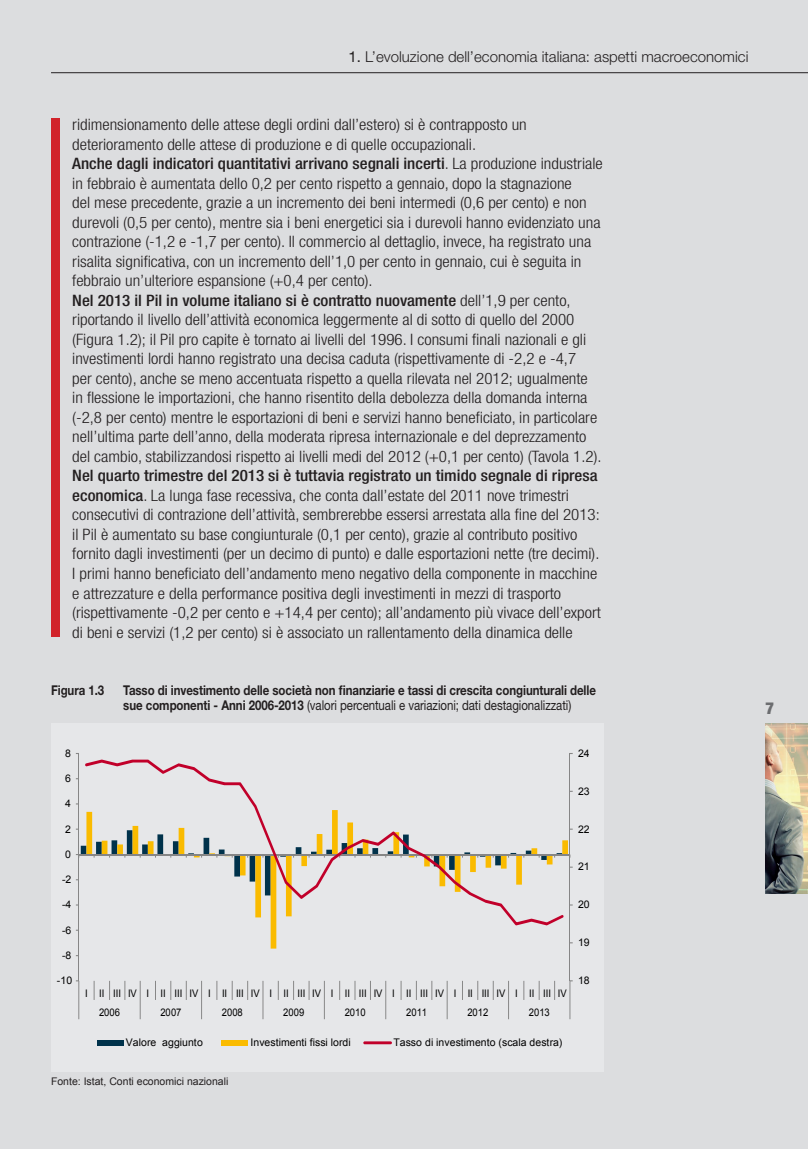
<style>
.page{position:relative;width:808px;height:1149px;background:#fff}
.page>*{position:absolute;margin:0;border:0;box-sizing:border-box;transform-origin:0 0}
.t1{font:900 condensed 16.5px "Helvetica Neue LT Std";color:#6c6d70}
.t2{font:300 condensed 15.75px/19.5px "Helvetica Neue LT Std";color:#231f20;scale:1.08 1}
.t3{font:300 15px "Helvetica Neue LT Std";color:#231f20}
.t4{font:700 13.5px/15px "Helvetica Neue LT Std";letter-spacing:-.005em;color:#231f20;scale:.85 1}
.t5{font:10.5px "Arial";color:#000}
.t6{font:10.5px/19.2px "Arial";color:#000;scale:.9 1}
.t7{font:10.5px "Arial";color:#231f20}
.s1{font-weight:400}
.s2{font-weight:500}
</style>
<div class="page">
<div style="left:0;top:0;width:808px;height:1148px;background:#dcdddf"></div>
<hr style="left:51px;top:72px;width:757px;height:1px;background:#231f20">
<img style="left:766px;top:723px;width:42px;height:170px">
<div style="left:51px;top:118px;width:9px;height:519px;background:#d1232a"></div>
<div style="left:51px;top:723px;width:553px;height:348px;background:#e6e7e9"></div>
<hr style="left:569px;top:753px;width:1px;height:227px;background:#868686">
<hr style="left:78px;top:753px;width:1px;height:227px;background:#868686">
<hr style="left:79px;top:853px;width:491px;height:1px;background:#868686">
<svg style="left:94px;top:981px;width:1px;height:18px"></svg>
<svg style="left:109px;top:980px;width:1px;height:19px"></svg>
<svg style="left:124px;top:981px;width:1px;height:18px"></svg>
<svg style="left:155px;top:980px;width:1px;height:19px"></svg>
<svg style="left:170px;top:981px;width:1px;height:18px"></svg>
<svg style="left:186px;top:980px;width:1px;height:19px"></svg>
<svg style="left:216px;top:981px;width:1px;height:18px"></svg>
<svg style="left:232px;top:980px;width:1px;height:19px"></svg>
<svg style="left:247px;top:980px;width:1px;height:19px"></svg>
<svg style="left:278px;top:980px;width:1px;height:19px"></svg>
<svg style="left:293px;top:980px;width:1px;height:19px"></svg>
<svg style="left:309px;top:981px;width:1px;height:18px"></svg>
<svg style="left:339px;top:980px;width:1px;height:19px"></svg>
<svg style="left:354px;top:981px;width:1px;height:18px"></svg>
<svg style="left:370px;top:980px;width:1px;height:19px"></svg>
<svg style="left:401px;top:981px;width:1px;height:18px"></svg>
<svg style="left:416px;top:980px;width:1px;height:19px"></svg>
<svg style="left:431px;top:981px;width:1px;height:18px"></svg>
<svg style="left:462px;top:980px;width:1px;height:19px"></svg>
<svg style="left:477px;top:980px;width:1px;height:19px"></svg>
<svg style="left:493px;top:980px;width:1px;height:19px"></svg>
<svg style="left:523px;top:981px;width:1px;height:18px"></svg>
<svg style="left:539px;top:981px;width:1px;height:18px"></svg>
<svg style="left:554px;top:980px;width:1px;height:19px"></svg>
<svg style="left:76px;top:980px;width:3px;height:38px"></svg>
<svg style="left:140px;top:980px;width:1px;height:38px"></svg>
<svg style="left:201px;top:980px;width:1px;height:38px"></svg>
<svg style="left:262px;top:981px;width:1px;height:37px"></svg>
<svg style="left:324px;top:980px;width:1px;height:38px"></svg>
<svg style="left:385px;top:980px;width:1px;height:38px"></svg>
<svg style="left:447px;top:981px;width:1px;height:37px"></svg>
<svg style="left:508px;top:980px;width:1px;height:38px"></svg>
<svg style="left:569px;top:980px;width:4px;height:38px"></svg>
<svg style="left:85px;top:759px;width:479px;height:166px"></svg>
<div style="left:97px;top:1039px;width:26px;height:6px;background:#00324b"></div>
<div style="left:222px;top:1039px;width:26px;height:6px;background:#fabb00"></div>
<hr style="left:363px;top:1041px;width:29px;height:2px;background:#c1002a">
<p class="t3" style="left:349px;top:47px;width:401px"><span class="s1">1.</span> L’evoluzione dell’economia italiana: aspetti macroeconomici</p>
<p class="t2" style="left:72px;top:115px;width:493px">ridimensionamento delle attese degli ordini dall’estero) si è contrapposto un deterioramento delle attese di produzione e di quelle occupazionali.<br><span class="s2">Anche dagli indicatori quantitativi arrivano segnali incerti</span>. La produzione industriale in febbraio è aumentata dello 0,2 per cento rispetto a gennaio, dopo la stagnazione<br>del mese precedente, grazie a un incremento dei beni intermedi (0,6 per cento) e non durevoli (0,5 per cento), mentre sia i beni energetici sia i durevoli hanno evidenziato una contrazione (-1,2 e -1,7 per cento). Il commercio al dettaglio, invece, ha registrato una risalita significativa, con un incremento dell’1,0 per cento in gennaio, cui è seguita in febbraio un’ulteriore espansione (+0,4 per cento).<br><span class="s2">Nel 2013 il Pil in volume italiano si è contratto nuovamente</span> dell’1,9 per cento, riportando il livello dell’attività economica leggermente al di sotto di quello del 2000 (Figura 1.2); il Pil pro capite è tornato ai livelli del 1996. I consumi finali nazionali e gli investimenti lordi hanno registrato una decisa caduta (rispettivamente di -2,2 e -4,7<br>per cento), anche se meno accentuata rispetto a quella rilevata nel 2012; ugualmente<br>in flessione le importazioni, che hanno risentito della debolezza della domanda interna (-2,8 per cento) mentre le esportazioni di beni e servizi hanno beneficiato, in particolare nell’ultima parte dell’anno, della moderata ripresa internazionale e del deprezzamento del cambio, stabilizzandosi rispetto ai livelli medi del 2012 (+0,1 per cento) (Tavola 1.2).</p>
<p class="t2" style="left:72px;top:466px;width:491px"><span class="s2">Nel quarto trimestre del 2013 si è tuttavia registrato un timido segnale di ripresa economica</span>. La lunga fase recessiva, che conta dall’estate del 2011 nove trimestri consecutivi di contrazione dell’attività, sembrerebbe essersi arrestata alla fine del 2013: il Pil è aumentato su base congiunturale (0,1 per cento), grazie al contributo positivo fornito dagli investimenti (per un decimo di punto) e dalle esportazioni nette (tre decimi).<br>I primi hanno beneficiato dell’andamento meno negativo della componente in macchine e attrezzature e della performance positiva degli investimenti in mezzi di trasporto (rispettivamente -0,2 per cento e +14,4 per cento); all’andamento più vivace dell’export di beni e servizi (1,2 per cento) si è associato un rallentamento della dinamica delle</p>
<p class="t4" style="left:51px;top:682px;width:64px">Figura 1.3</p>
<p class="t4" style="left:123px;top:682px;width:558px">Tasso di investimento delle società non finanziarie e tassi di crescita congiunturali delle sue componenti - Anni 2006-2013 <span class="s1">(valori percentuali e variazioni; dati destagionalizzati)</span></p>
<p class="t5" style="left:65px;top:746px;width:7px">8</p>
<p class="t5" style="left:65px;top:771px;width:7px">6</p>
<p class="t5" style="left:65px;top:796px;width:7px">4</p>
<p class="t5" style="left:65px;top:821px;width:7px">2</p>
<p class="t5" style="left:65px;top:847px;width:7px">0</p>
<p class="t5" style="left:62px;top:872px;width:11px">-2</p>
<p class="t5" style="left:62px;top:897px;width:11px">-4</p>
<p class="t5" style="left:62px;top:922px;width:11px">-6</p>
<p class="t5" style="left:62px;top:948px;width:11px">-8</p>
<p class="t5" style="left:57px;top:973px;width:17px">-10</p>
<p class="t5" style="left:578px;top:746px;width:13px">24</p>
<p class="t5" style="left:578px;top:784px;width:13px">23</p>
<p class="t5" style="left:578px;top:821px;width:13px">22</p>
<p class="t5" style="left:578px;top:859px;width:13px">21</p>
<p class="t5" style="left:578px;top:897px;width:13px">20</p>
<p class="t5" style="left:578px;top:935px;width:13px">19</p>
<p class="t6" style="left:99px;top:983px;width:521px;text-indent:-14px">I II III IV I II III IV I II III IV I II III IV I II III IV I II III IV I II III IV I II III IV<br>2006</p>
<p class="t6" style="left:160px;top:1002px;width:25px">2007</p>
<p class="t6" style="left:222px;top:1002px;width:25px">2008</p>
<p class="t6" style="left:283px;top:1002px;width:25px">2009</p>
<p class="t6" style="left:345px;top:1002px;width:25px">2010</p>
<p class="t6" style="left:406px;top:1002px;width:25px">2011</p>
<p class="t6" style="left:467px;top:1002px;width:25px">2012</p>
<p class="t6" style="left:529px;top:1002px;width:25px">2013</p>
<p class="t5" style="left:126px;top:1035px;width:78px">Valore aggiunto</p>
<p class="t5" style="left:250px;top:1035px;width:102px">Investimenti fissi lordi</p>
<p class="t5" style="left:393px;top:1035px;width:170px">Tasso di investimento (scala destra)</p>
<p class="t5" style="left:578px;top:973px;width:13px">18</p>
<p class="t7" style="left:51px;top:1074px;width:179px">Fonte: Istat, Conti economici nazionali</p>
<p class="t1" style="left:765px;top:697px;width:10px">7</p>
</div>
